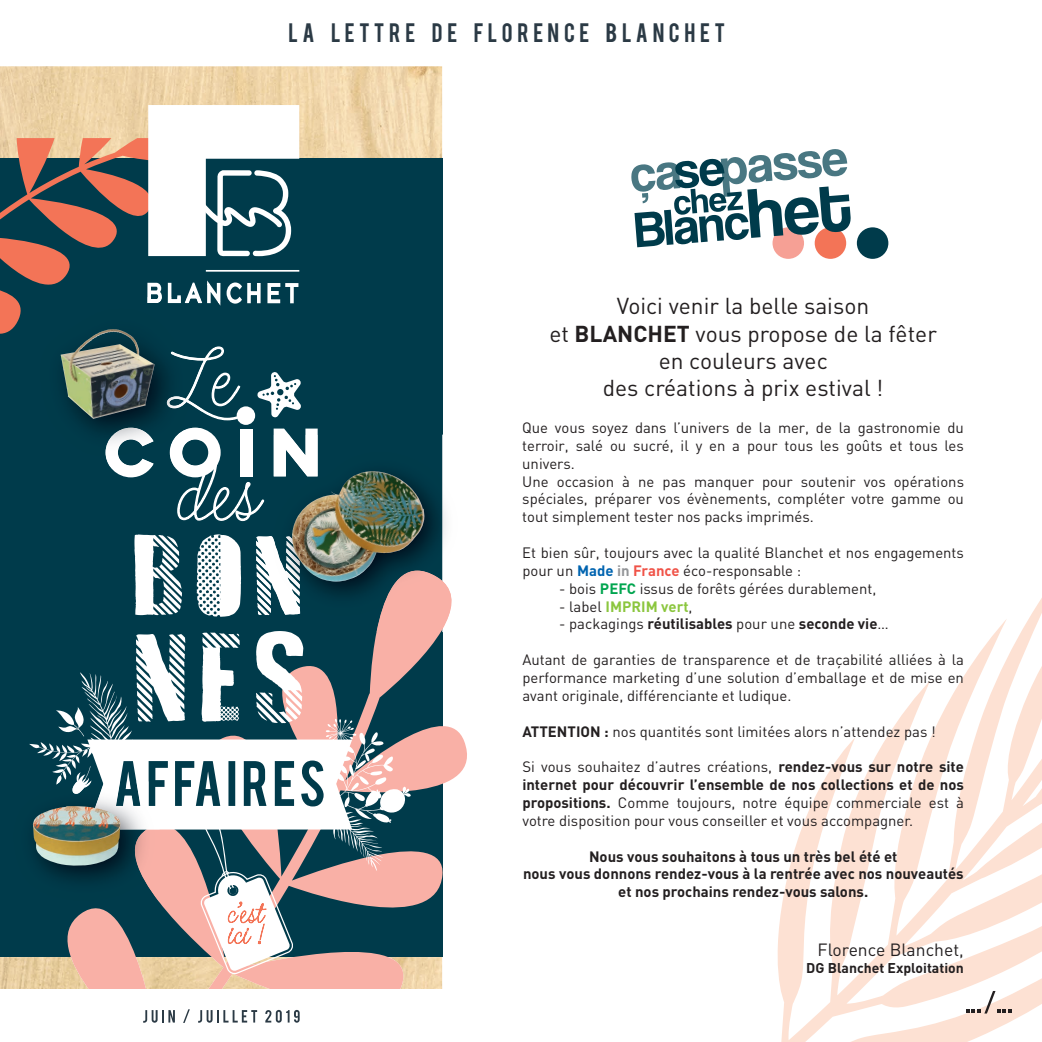
<style>
.page{position:relative;width:1042px;height:1042px;background:#fff}
.page>*{position:absolute;margin:0;border:0;box-sizing:border-box;transform-origin:0 0}
.t1{font:22.75px/27.3px "DIN";color:#231f20;text-align:center}
.t2{font:21px "Bebas";letter-spacing:.22em;color:#2b3a45}
.t3{font:17.5px "DIN";color:#231f20}
.t4{font:14.88px/17.8px "DIN";color:#231f20}
.t5{font:700 14.88px/17.8px "DIN";color:#231f20;text-align:center}
.t6{font:700 14.88px "DIN";color:#8bc63e}
.t7{font:700 14px "DIN";color:#231f20}
.s1{font-weight:700}
.s2{font-weight:700;color:#0164b0}
.s3{font-weight:700;color:#939598}
.s4{font-weight:700;color:#f05348}
.s5{font-weight:700;color:#00a54f}
.s6{font-weight:400;color:#231f20}
.s7{font-weight:400}
</style>
<div class="page">
<img style="left:0;top:66px;width:442px;height:93px">
<div style="left:0;top:159px;width:442px;height:798px;background:#003b4b"></div>
<svg style="left:0;top:582px;width:467px;height:407px"></svg>
<svg style="left:777px;top:598px;width:265px;height:444px"></svg>
<svg style="left:143px;top:1010px;width:32px;height:12px"></svg>
<svg style="left:183px;top:1009px;width:7px;height:14px"></svg>
<svg style="left:198px;top:1010px;width:59px;height:12px"></svg>
<svg style="left:265px;top:1010px;width:35px;height:12px"></svg>
<svg style="left:134px;top:534px;width:48px;height:81px"></svg>
<svg style="left:197px;top:534px;width:44px;height:83px;background:#c2d0d4"></svg>
<svg style="left:110px;top:467px;width:42px;height:10px"></svg>
<svg style="left:274px;top:428px;width:44px;height:7px"></svg>
<svg style="left:237px;top:406px;width:18px;height:19px"></svg>
<svg style="left:174px;top:429px;width:79px;height:93px"></svg>
<div style="left:772px;top:227px;width:32px;height:32px;background:#f6a095;border-radius:50%"></div>
<div style="left:814px;top:227px;width:32px;height:32px;background:#f37457;border-radius:50%"></div>
<div style="left:857px;top:227px;width:31px;height:32px;background:#003b4b;border-radius:50%"></div>
<svg style="left:631px;top:149px;width:220px;height:98px"></svg>
<img style="left:9px;top:781px;width:20px;height:124px">
<img style="left:80px;top:420px;width:119px;height:35px">
<img style="left:105px;top:428px;width:49px;height:39px">
<img style="left:170px;top:428px;width:33px;height:39px">
<img style="left:253px;top:435px;width:214px;height:197px">
<img style="left:376px;top:570px;width:80px;height:62px">
<img style="left:256px;top:536px;width:45px;height:79px">
<img style="left:274px;top:435px;width:44px;height:41px">
<img style="left:253px;top:499px;width:11px;height:15px">
<img style="left:291px;top:471px;width:134px;height:111px">
<svg style="left:0;top:105px;width:302px;height:315px"></svg>
<svg style="left:29px;top:631px;width:382px;height:343px"></svg>
<svg style="left:966px;top:991px;width:45px;height:22px"></svg>
<p class="t2" style="left:289px;top:17px;width:438px">LA LETTRE DE FLORENCE BLANCHET</p>
<p class="t1" style="left:549px;top:292px;width:389px">Voici venir la belle saison<br>et <span class="s1">BLANCHET</span> vous propose de la fêter en couleurs avec<br>des créations à prix estival !</p>
<p class="t4" style="left:522px;top:418px;width:443px">Que vous soyez dans l’univers de la mer, de la gastronomie du terroir, salé ou sucré, il y en a pour tous les goûts et tous les univers.<br>Une occasion à ne pas manquer pour soutenir vos opérations spéciales, préparer vos évènements, compléter votre gamme ou tout simplement tester nos packs imprimés.</p>
<p class="t4" style="left:522px;top:543px;width:443px">Et bien sûr, toujours avec la qualité Blanchet et nos engagements pour un <span class="s2">Made</span> <span class="s3">in</span> <span class="s4">France</span> éco-responsable :</p>
<p class="t4" style="left:559px;top:579px;width:319px">- bois <span class="s5">PEFC</span> issus de forêts gérées durablement,</p>
<p class="t6" style="left:559px;top:596px;width:135px"><span class="s6">- label</span> IMPRIM vert<span class="s6">,</span></p>
<p class="t5" style="left:559px;top:614px;width:331px"><span class="s7">- packagings</span> réutilisables <span class="s7">pour une</span> seconde vie<span class="s7">…</span></p>
<p class="t4" style="left:522px;top:650px;width:443px;text-align:justify">Autant de garanties de transparence et de traçabilité alliées à la performance marketing d’une solution d’emballage et de mise en avant originale, différenciante et ludique.</p>
<p class="t4" style="left:522px;top:722px;width:415px"><span class="s1">ATTENTION :</span> nos quantités sont limitées alors n’attendez pas !</p>
<p class="t4" style="left:522px;top:757px;width:443px;text-align:justify">Si vous souhaitez d’autres créations, <span class="s1">rendez-vous sur notre site internet pour découvrir l’ensemble de nos collections et de nos propositions.</span> Comme toujours, notre équipe commerciale est à votre disposition pour vous conseiller et vous accompagner.</p>
<p class="t5" style="left:523px;top:846px;width:442px">Nous vous souhaitons à tous un très bel été et<br>nous vous donnons rendez-vous à la rentrée avec nos nouveautés et nos prochains rendez-vous salons.</p>
<p class="t3" style="left:817px;top:939px;width:148px">Florence Blanchet,</p>
<p class="t7" style="left:806px;top:958px;width:159px">DG Blanchet Exploitation</p>
</div>
